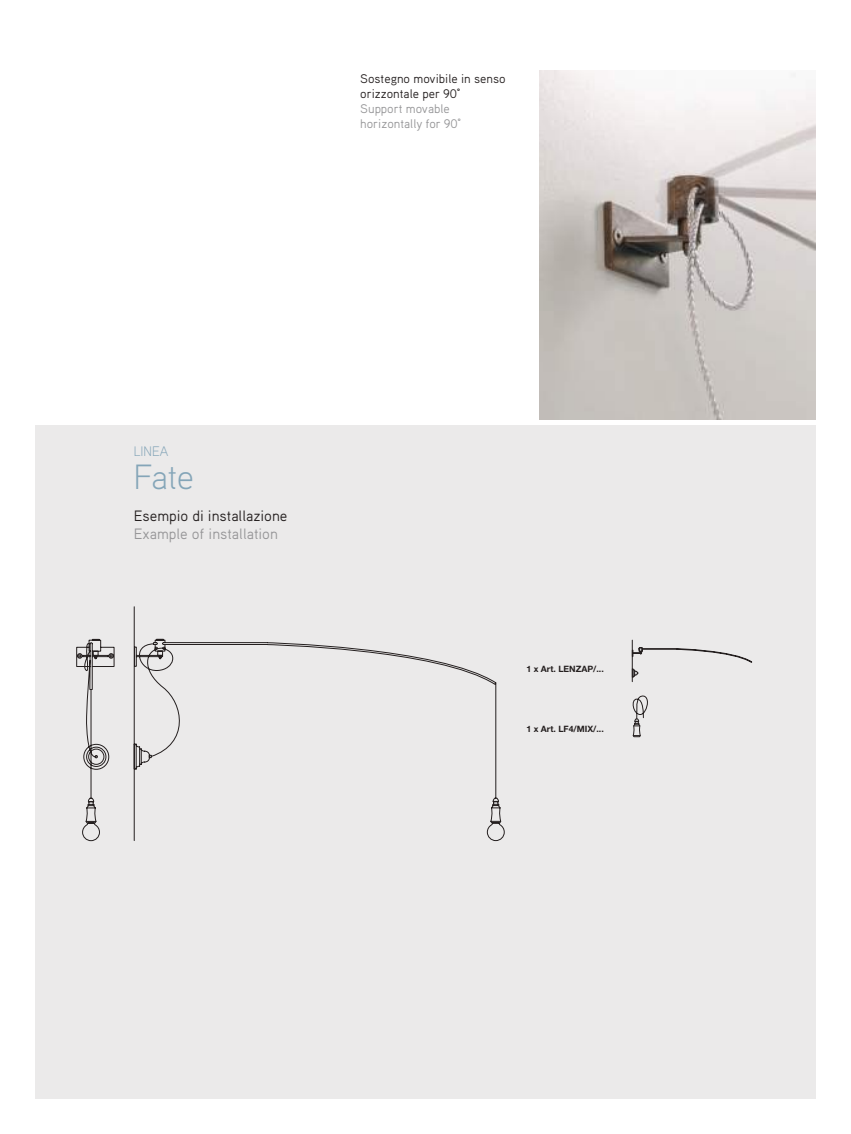
<style>
.page{position:relative;width:851px;height:1134px;background:#fff}
.page>*{position:absolute;margin:0;border:0;box-sizing:border-box;transform-origin:0 0}
.t1{font:300 35px "Aaux Pro";color:#84a5b8}
.t2{font:15px "Aaux Pro";color:#241f1f}
.t3{font:15px "Aaux Pro";color:#969698}
.t4{font:300 13.75px "Aaux Pro";color:#84a5b8}
.t5{font:12.5px/15px "Aaux Pro";color:#241f1f}
.t6{font:12.5px/15px "Aaux Pro";color:#969698}
.t7{font:700 8.75px "Helvetica Neue LT Std";color:#241f1f}
</style>
<div class="page">
<div style="left:35px;top:425px;width:780px;height:673px;background:#ebeaea"></div>
<img style="left:539px;top:71px;width:276px;height:348px">
<svg style="left:76px;top:606px;width:428px;height:235px"></svg>
<svg style="left:632px;top:695px;width:15px;height:42px"></svg>
<svg style="left:676px;top:648px;width:76px;height:15px"></svg>
<svg style="left:633px;top:669px;width:5px;height:8px"></svg>
<svg style="left:633px;top:647px;width:9px;height:10px"></svg>
<hr style="left:642px;top:649px;width:34px;height:1px;background:#241f1f">
<hr style="left:642px;top:648px;width:34px;height:1px;background:#241f1f">
<hr style="left:632px;top:640px;width:1px;height:42px;background:#241f1f">
<p class="t5" style="left:360px;top:71px;width:147px">Sostegno movibile in senso orizzontale per 90°</p>
<p class="t6" style="left:360px;top:101px;width:102px">Support movable horizontally for 90°</p>
<p class="t4" style="left:134px;top:443px;width:36px">LINEA</p>
<h1 class="t1" style="left:134px;top:455px;width:62px">Fate</h1>
<p class="t2" style="left:134px;top:507px;width:155px">Esempio di installazione</p>
<p class="t3" style="left:134px;top:525px;width:146px">Example of installation</p>
<p class="t7" style="left:526px;top:664px;width:79px">1 x Art. LENZAP/...</p>
<p class="t7" style="left:526px;top:723px;width:79px">1 x Art. LF4/MIX/...</p>
</div>
